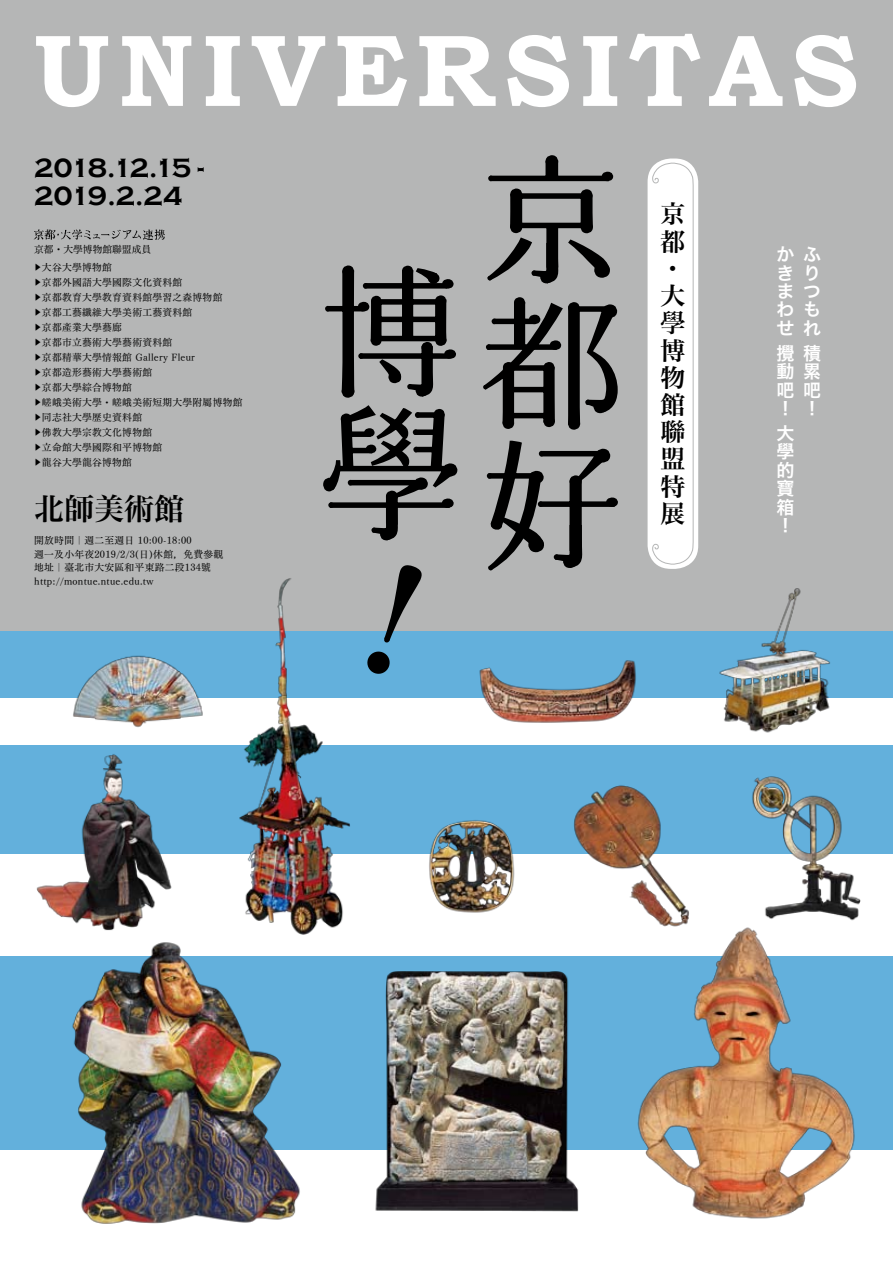
<style>
.page{position:relative;width:893px;height:1263px;background:#fff}
.page>*{position:absolute;margin:0;border:0;box-sizing:border-box;transform-origin:0 0}
.t1{font:700 102.3px "Bookman Old Style";letter-spacing:.08em;color:#fff}
.t2{font:30px "Hira Min Pro W6";color:#000}
.t3{font:700 27.15px/28.3px "Copperplate Gothic";letter-spacing:-.08em;color:#000}
.t4{font:24.75px/27.2px "Hira Min Pro W6";color:#000}
.t5{font:24.75px "DF Ming Std W5";color:#000}
.t6{font:18px/18.5px "Hira Kaku Pro W6";color:#fff;text-align:justify}
.t7{font:9.75px/15px "AMZ Tsuku Mincho M";letter-spacing:.03em;color:#000}
.t8{font:9.75px/18px "AMZ Tsuku Mincho M";color:#000}
.s1{font-family:"Hira Min Pro W3";font-size:7.5px}
.s2{font-family:"DF Ming Std W5"}
</style>
<div class="page">
<div style="left:0;top:0;width:893px;height:642px;background:#b5b6b6"></div>
<div style="left:0;top:631px;width:893px;height:601px;background:#63b0dc"></div>
<div style="left:0;top:698px;width:893px;height:47px;background:#fff"></div>
<div style="left:0;top:854px;width:893px;height:101px;background:#fff"></div>
<div style="left:0;top:1150px;width:893px;height:101px;background:#fff"></div>
<img style="left:719px;top:588px;width:111px;height:145px">
<img style="left:34px;top:942px;width:272px;height:282px">
<img style="left:620px;top:927px;width:268px;height:292px">
<img style="left:574px;top:785px;width:132px;height:143px">
<img style="left:752px;top:776px;width:109px;height:145px">
<img style="left:429px;top:820px;width:86px;height:93px">
<img style="left:36px;top:754px;width:136px;height:177px">
<img style="left:375px;top:971px;width:204px;height:241px">
<img style="left:73px;top:655px;width:130px;height:73px">
<img style="left:479px;top:660px;width:157px;height:55px">
<img style="left:482px;top:660px;width:137px;height:63px">
<div style="left:342px;top:265px;width:12px;height:12px;border:2px solid #000;border-radius:50%"></div>
<div style="left:402px;top:266px;width:11px;height:11px;border:2px solid #000;border-radius:50%"></div>
<div style="left:547px;top:156px;width:10px;height:11px;background:#000;border-radius:50%"></div>
<div style="left:545px;top:155px;width:13px;height:13px;border:2px solid #000;border-radius:50%"></div>
<div style="left:323px;top:478px;width:12px;height:13px;border:2px solid #000;border-radius:50%"></div>
<svg style="left:483px;top:159px;width:135px;height:412px"></svg>
<svg style="left:325px;top:267px;width:133px;height:274px"></svg>
<div style="left:365px;top:429px;width:8px;height:7px;background:#000;border-radius:50%"></div>
<div style="left:364px;top:428px;width:11px;height:9px;border:2px solid #000;border-radius:50%"></div>
<div style="left:367px;top:446px;width:8px;height:6px;background:#000;border-radius:50%"></div>
<div style="left:366px;top:445px;width:10px;height:8px;border:2px solid #000;border-radius:50%"></div>
<svg style="left:384px;top:565px;width:38px;height:78px"></svg>
<svg style="left:367px;top:651px;width:23px;height:23px"></svg>
<img style="left:239px;top:578px;width:111px;height:357px">
<div style="left:648px;top:159px;width:50px;height:410px;background:#fff;border-radius:23px"></div>
<svg style="left:652px;top:162px;width:42px;height:403px"></svg>
<img style="left:33px;top:229px;width:132px;height:11px">
<h1 class="t1" style="left:34px;top:10px;width:826px">UNIVERSITAS</h1>
<h3 class="t3" style="left:34px;top:154px;width:171px">2018.12.15 -<br>2019.2.24</h3>
<p class="t8" style="left:34px;top:240px;width:119px">京都・大學博物館聯盟成員<span class="s1">▶</span>大谷大學博物館</p>
<p class="t7" style="left:34px;top:275px;width:210px"><span class="s1">▶</span>京都外國語大學國際文化資料館<br><span class="s1">▶</span>京都教育大學教育資料館學習之森博物館<br><span class="s1">▶</span>京都工藝纖維大學美術工藝資料館<br><span class="s1">▶</span>京都產業大學藝廊<br><span class="s1">▶</span>京都市立藝術大學藝術資料館<br><span class="s1">▶</span>京都精華大學情報館 Gallery Fleur<br><span class="s1">▶</span>京都造形藝術大學藝術館<br><span class="s1">▶</span>京都大學綜合博物館<br><span class="s1">▶</span>嵯峨美術大學<span class="s2">‧</span>嵯峨美術短期大學附屬博物館<span class="s1">▶</span>同志社大學歷史資料館<br><span class="s1">▶</span>佛教大學宗教文化博物館<br><span class="s1">▶</span>立命館大學國際和平博物館<br><span class="s1">▶</span>龍谷大學龍谷博物館</p>
<h2 class="t2" style="left:34px;top:482px;width:151px">北師美術館</h2>
<p class="t7" style="left:34px;top:534px;width:191px;line-height:13.5px">開放時間｜週二至週日 10:00-18:00<br>週一及小年夜2019/2/3(日)休館，免費參觀地址｜臺北市大安區和平東路二段134號http://montue.ntue.edu.tw</p>
<h3 class="t4" style="left:660px;top:199px;width:26px">京都</h3>
<h3 class="t5" style="left:686px;top:256px;width:26px;rotate:90deg">‧</h3>
<h3 class="t4" style="left:660px;top:280px;width:26px;text-align:justify">大學博物館聯盟特展</h3>
<h3 class="t6" style="left:776px;top:244px;width:19px">かきまわせ</h3>
<h3 class="t6" style="left:776px;top:343px;width:19px">攪動吧！</h3>
<h3 class="t6" style="left:776px;top:423px;width:19px">大學的寶箱！</h3>
<h3 class="t6" style="left:803px;top:244px;width:19px;text-align:left">ふりつもれ</h3>
<h3 class="t6" style="left:803px;top:343px;width:19px">積累吧！</h3>
</div>
